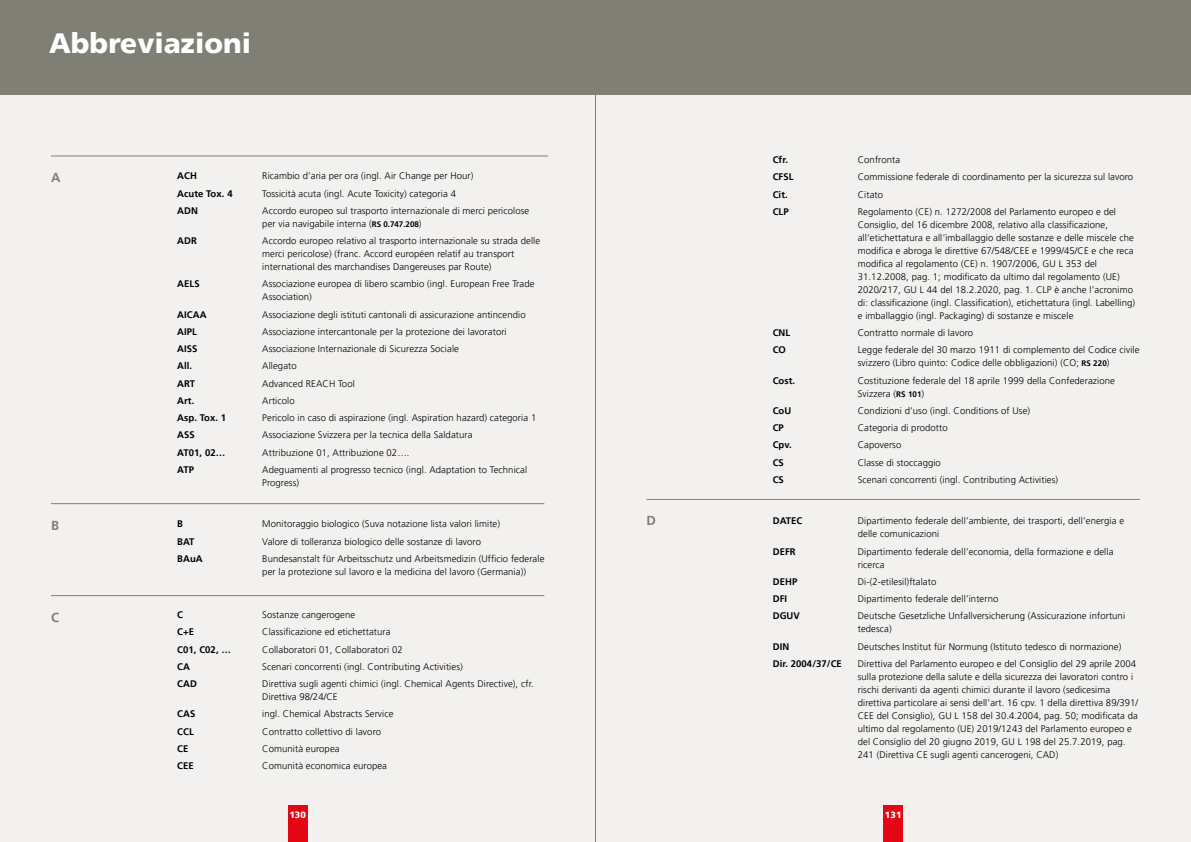
<style>
.page{position:relative;width:1191px;height:842px;background:#f2f1ef}
.page>*{position:absolute;margin:0;border:0;box-sizing:border-box;transform-origin:0 0}
.H3_Anhang{font:900 28px "Frutiger LT Pro";color:#fff}
.H4_Auszeichnung_Anhang{font:700 13px "Frutiger LT Pro";color:#807f76}
.Abkürzungen{font:300 9.5px/13px "Frutiger LT Pro";letter-spacing:.01em;color:#000}
.Abkürzungen-2{font:700 9.5px "Frutiger LT Pro";letter-spacing:.01em;color:#000}
.t1{font:900 9px "Frutiger LT Pro";color:#fff}
.s1{font-weight:700;font-size:8px}
</style>
<div class="page">
<div style="left:288px;top:805px;width:20px;height:37px;background:#e30613"></div>
<div style="left:883px;top:805px;width:20px;height:37px;background:#e30613"></div>
<hr style="left:51px;top:155px;width:497px;height:1px;background:#807f76">
<hr style="left:51px;top:503px;width:493px;height:1px;background:#807f76">
<hr style="left:51px;top:595px;width:493px;height:1px;background:#807f76">
<hr style="left:646px;top:499px;width:493px;height:1px;background:#807f76">
<div style="left:0;top:0;width:1191px;height:95px;background:#807f76"></div>
<hr style="left:595px;top:0;width:1px;height:842px;background:#807f76">
<h3 class="H3_Anhang" style="left:49px;top:26px;width:203px">Abbreviazioni</h3>
<h2 class="H4_Auszeichnung_Anhang" style="left:51px;top:170px;width:11px">A</h2>
<h2 class="H4_Auszeichnung_Anhang" style="left:51px;top:517px;width:9px">B</h2>
<h4 class="H4_Auszeichnung_Anhang" style="left:51px;top:609px;width:9px">C</h4>
<p class="Abkürzungen-2" style="left:177px;top:170px;width:21px">ACH</p>
<p class="Abkürzungen" style="left:262px;top:170px;width:213px">Ricambio d’aria per ora (ingl. Air Change per Hour)</p>
<p class="Abkürzungen-2" style="left:177px;top:188px;width:57px">Acute Tox. 4</p>
<p class="Abkürzungen" style="left:262px;top:187px;width:195px">Tossicità acuta (ingl. Acute Toxicity) categoria 4</p>
<p class="Abkürzungen-2" style="left:177px;top:205px;width:22px">ADN</p>
<p class="Abkürzungen" style="left:262px;top:204px;width:268px">Accordo europeo sul trasporto internazionale di merci pericolose per via navigabile interna (<span class="s1">RS 0.747.208</span>)</p>
<p class="Abkürzungen-2" style="left:177px;top:235px;width:21px">ADR</p>
<p class="Abkürzungen" style="left:262px;top:234px;width:279px">Accordo europeo relativo al trasporto internazionale su strada delle merci pericolose) (franc. Accord européen relatif au transport international des marchandises Dangereuses par Route)</p>
<p class="Abkürzungen-2" style="left:177px;top:278px;width:24px">AELS</p>
<p class="Abkürzungen" style="left:262px;top:278px;width:274px">Associazione europea di libero scambio (ingl. European Free Trade<br>Association)</p>
<p class="Abkürzungen-2" style="left:177px;top:309px;width:31px">AICAA</p>
<p class="Abkürzungen" style="left:262px;top:308px;width:265px">Associazione degli istituti cantonali di assicurazione antincendio</p>
<p class="Abkürzungen-2" style="left:177px;top:326px;width:21px">AIPL</p>
<p class="Abkürzungen" style="left:262px;top:325px;width:246px">Associazione intercantonale per la protezione dei lavoratori</p>
<p class="Abkürzungen-2" style="left:177px;top:343px;width:22px">AISS</p>
<p class="Abkürzungen" style="left:262px;top:342px;width:198px">Associazione Internazionale di Sicurezza Sociale</p>
<p class="Abkürzungen-2" style="left:177px;top:360px;width:17px">All.</p>
<p class="Abkürzungen" style="left:262px;top:360px;width:36px">Allegato</p>
<p class="Abkürzungen-2" style="left:177px;top:378px;width:19px">ART</p>
<p class="Abkürzungen" style="left:262px;top:377px;width:94px">Advanced REACH Tool</p>
<p class="Abkürzungen-2" style="left:177px;top:395px;width:19px">Art.</p>
<p class="Abkürzungen" style="left:262px;top:394px;width:34px">Articolo</p>
<p class="Abkürzungen-2" style="left:177px;top:412px;width:50px">Asp. Tox. 1</p>
<p class="Abkürzungen" style="left:262px;top:411px;width:275px">Pericolo in caso di aspirazione (ingl. Aspiration hazard) categoria 1</p>
<p class="Abkürzungen-2" style="left:177px;top:429px;width:19px">ASS</p>
<p class="Abkürzungen" style="left:262px;top:429px;width:212px">Associazione Svizzera per la tecnica della Saldatura</p>
<p class="Abkürzungen-2" style="left:177px;top:447px;width:50px">AT01, 02…</p>
<p class="Abkürzungen" style="left:262px;top:446px;width:149px">Attribuzione 01, Attribuzione 02….</p>
<p class="Abkürzungen-2" style="left:177px;top:464px;width:18px">ATP</p>
<p class="Abkürzungen" style="left:262px;top:463px;width:266px">Adeguamenti al progresso tecnico (ingl. Adaptation to Technical<br>Progress)</p>
<p class="Abkürzungen-2" style="left:177px;top:518px;width:7px">B</p>
<p class="Abkürzungen" style="left:262px;top:518px;width:239px">Monitoraggio biologico (Suva notazione lista valori limite)</p>
<p class="Abkürzungen-2" style="left:177px;top:536px;width:19px">BAT</p>
<p class="Abkürzungen" style="left:262px;top:535px;width:220px">Valore di tolleranza biologico delle sostanze di lavoro</p>
<p class="Abkürzungen-2" style="left:177px;top:553px;width:27px">BAuA</p>
<p class="Abkürzungen" style="left:262px;top:552px;width:284px">Bundesanstalt für Arbeitsschutz und Arbeitsmedizin (Ufficio federale per la protezione sul lavoro e la medicina del lavoro (Germania))</p>
<p class="Abkürzungen-2" style="left:177px;top:609px;width:7px">C</p>
<p class="Abkürzungen" style="left:262px;top:608px;width:94px">Sostanze cangerogene</p>
<p class="Abkürzungen-2" style="left:177px;top:626px;width:18px">C+E</p>
<p class="Abkürzungen" style="left:262px;top:626px;width:130px">Classificazione ed etichettatura</p>
<p class="Abkürzungen-2" style="left:177px;top:644px;width:55px">C01, C02, …</p>
<p class="Abkürzungen" style="left:262px;top:643px;width:142px">Collaboratori 01, Collaboratori 02</p>
<p class="Abkürzungen-2" style="left:177px;top:661px;width:14px">CA</p>
<p class="Abkürzungen" style="left:262px;top:660px;width:202px">Scenari concorrenti (ingl. Contributing Activities)</p>
<p class="Abkürzungen-2" style="left:177px;top:678px;width:21px">CAD</p>
<p class="Abkürzungen" style="left:262px;top:677px;width:273px">Direttiva sugli agenti chimici (ingl. Chemical Agents Directive), cfr.<br>Direttiva 98/24/CE</p>
<p class="Abkürzungen-2" style="left:177px;top:708px;width:20px">CAS</p>
<p class="Abkürzungen" style="left:262px;top:708px;width:133px">ingl. Chemical Abstracts Service</p>
<p class="Abkürzungen-2" style="left:177px;top:726px;width:18px">CCL</p>
<p class="Abkürzungen" style="left:262px;top:725px;width:120px">Contratto collettivo di lavoro</p>
<p class="Abkürzungen-2" style="left:177px;top:743px;width:13px">CE</p>
<p class="Abkürzungen" style="left:262px;top:742px;width:79px">Comunità europea</p>
<p class="Abkürzungen-2" style="left:177px;top:760px;width:18px">CEE</p>
<p class="Abkürzungen" style="left:262px;top:759px;width:126px">Comunità economica europea</p>
<h4 class="H4_Auszeichnung_Anhang" style="left:646px;top:513px;width:11px">D</h4>
<p class="Abkürzungen-2" style="left:772px;top:154px;width:17px">Cfr.</p>
<p class="Abkürzungen" style="left:857px;top:153px;width:44px">Confronta</p>
<p class="Abkürzungen-2" style="left:772px;top:171px;width:22px">CFSL</p>
<p class="Abkürzungen" style="left:857px;top:171px;width:277px">Commissione federale di coordinamento per la sicurezza sul lavoro</p>
<p class="Abkürzungen-2" style="left:772px;top:189px;width:17px">Cit.</p>
<p class="Abkürzungen" style="left:857px;top:188px;width:27px">Citato</p>
<p class="Abkürzungen-2" style="left:772px;top:206px;width:18px">CLP</p>
<p class="Abkürzungen" style="left:857px;top:205px;width:279px">Regolamento (CE) n. 1272/2008 del Parlamento europeo e del Consiglio, del 16 dicembre 2008, relativo alla classificazione, all’etichettatura e all’imballaggio delle sostanze e delle miscele che modifica e abroga le direttive 67/548/CEE e 1999/45/CE e che reca modifica al regolamento (CE) n. 1907/2006, GU L 353 del 31.12.2008, pag. 1; modificato da ultimo dal regolamento (UE)<br>2020/217, GU L 44 del 18.2.2020, pag. 1. CLP è anche l’acronimo di: classificazione (ingl. Classification), etichettatura (ingl. Labelling) e imballaggio (ingl. Packaging) di sostanze e miscele</p>
<p class="Abkürzungen-2" style="left:772px;top:327px;width:19px">CNL</p>
<p class="Abkürzungen" style="left:857px;top:326px;width:117px">Contratto normale di lavoro</p>
<p class="Abkürzungen-2" style="left:772px;top:344px;width:15px">CO</p>
<p class="Abkürzungen" style="left:857px;top:344px;width:283px">Legge federale del 30 marzo 1911 di complemento del Codice civile svizzero (Libro quinto: Codice delle obbligazioni) (CO; <span class="s1">RS 220</span>)</p>
<p class="Abkürzungen-2" style="left:772px;top:375px;width:24px">Cost.</p>
<p class="Abkürzungen" style="left:857px;top:374px;width:258px">Costituzione federale del 18 aprile 1999 della Confederazione<br>Svizzera (<span class="s1">RS 101</span>)</p>
<p class="Abkürzungen-2" style="left:772px;top:405px;width:20px">CoU</p>
<p class="Abkürzungen" style="left:857px;top:404px;width:174px">Condizioni d’uso (ingl. Conditions of Use)</p>
<p class="Abkürzungen-2" style="left:772px;top:422px;width:13px">CP</p>
<p class="Abkürzungen" style="left:857px;top:421px;width:91px">Categoria di prodotto</p>
<p class="Abkürzungen-2" style="left:772px;top:439px;width:21px">Cpv.</p>
<p class="Abkürzungen" style="left:857px;top:439px;width:45px">Capoverso</p>
<p class="Abkürzungen-2" style="left:772px;top:457px;width:13px">CS</p>
<p class="Abkürzungen" style="left:857px;top:456px;width:85px">Classe di stoccaggio</p>
<p class="Abkürzungen-2" style="left:772px;top:474px;width:13px">CS</p>
<p class="Abkürzungen" style="left:857px;top:473px;width:202px">Scenari concorrenti (ingl. Contributing Activities)</p>
<p class="Abkürzungen-2" style="left:772px;top:515px;width:31px">DATEC</p>
<p class="Abkürzungen" style="left:857px;top:515px;width:268px">Dipartimento federale dell’ambiente, dei trasporti, dell’energia e delle comunicazioni</p>
<p class="Abkürzungen-2" style="left:772px;top:546px;width:24px">DEFR</p>
<p class="Abkürzungen" style="left:857px;top:545px;width:257px">Dipartimento federale dell’economia, della formazione e della ricerca</p>
<p class="Abkürzungen-2" style="left:772px;top:576px;width:26px">DEHP</p>
<p class="Abkürzungen" style="left:857px;top:575px;width:80px">Di-(2-etilesil)ftalato</p>
<p class="Abkürzungen-2" style="left:772px;top:593px;width:16px">DFI</p>
<p class="Abkürzungen" style="left:857px;top:592px;width:142px">Dipartimento federale dell’interno</p>
<p class="Abkürzungen-2" style="left:772px;top:610px;width:29px">DGUV</p>
<p class="Abkürzungen" style="left:857px;top:610px;width:269px">Deutsche Gesetzliche Unfallversicherung (Assicurazione infortuni tedesca)</p>
<p class="Abkürzungen-2" style="left:772px;top:641px;width:18px">DIN</p>
<p class="Abkürzungen" style="left:857px;top:640px;width:265px">Deutsches Institut für Normung (Istituto tedesco di normazione)</p>
<p class="Abkürzungen-2" style="left:772px;top:658px;width:71px">Dir. 2004/37/CE</p>
<p class="Abkürzungen" style="left:857px;top:657px;width:282px">Direttiva del Parlamento europeo e del Consiglio del 29 aprile 2004 sulla protezione della salute e della sicurezza dei lavoratori contro i rischi derivanti da agenti chimici durante il lavoro (sedicesima direttiva particolare ai sensi dell’art. 16 cpv. 1 della direttiva 89/391/ CEE del Consiglio), GU L 158 del 30.4.2004, pag. 50; modificata da ultimo dal regolamento (UE) 2019/1243 del Parlamento europeo e del Consiglio del 20 giugno 2019, GU L 198 del 25.7.2019, pag.<br>241 (Direttiva CE sugli agenti cancerogeni, CAD)</p>
<p class="t1" style="left:289px;top:809px;width:18px">130</p>
<p class="t1" style="left:885px;top:809px;width:18px">131</p>
</div>
